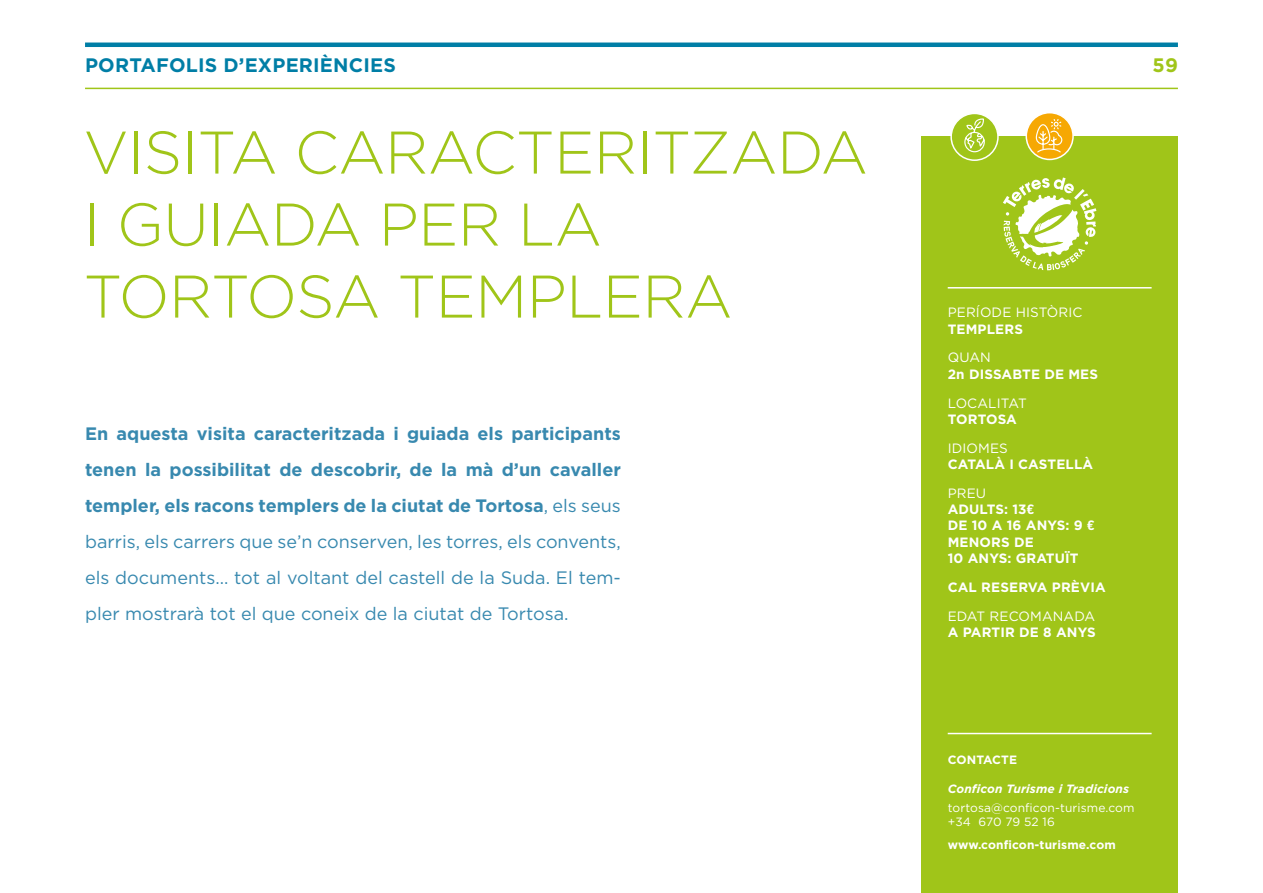
<style>
.page{position:relative;width:1263px;height:893px;background:#fff}
.page>*{position:absolute;margin:0;border:0;box-sizing:border-box;transform-origin:0 0}
.t1{font:300 60px/72px "Gotham";letter-spacing:-.01em;color:#a0c519}
.t2{font:700 19.5px "Gotham";letter-spacing:.01em;color:#007ea6}
.t3{font:700 19.5px "Gotham";color:#a0c519}
.t4{font:18px/36px "Gotham";color:#3889af;text-align:justify}
.t5{font:700 13.5px/16.2px "Gotham";letter-spacing:.01em;color:#fff}
.t6{font:13.5px "Gotham";letter-spacing:.01em;color:#fff}
.t7{font:12px/14.4px "Gotham";letter-spacing:.01em;color:#fff}
.t8{font:700 12px "Gotham";letter-spacing:.01em;color:#fff}
.t9{font:italic 700 12px "Gotham";letter-spacing:.01em;color:#fff}
.s1{font-weight:700}
.s2{font-weight:400}
.s3{font-family:"Blogger Sans"}
</style>
<div class="page">
<hr style="left:85px;top:43px;width:1093px;height:4px;background:#007ea6">
<hr style="left:85px;top:88px;width:1093px;height:1px;background:#a0c519">
<div style="left:921px;top:137px;width:257px;height:756px;background:#a0c519"></div>
<hr style="left:948px;top:733px;width:203px;height:1px;background:#fff">
<hr style="left:948px;top:287px;width:203px;height:2px;background:#fff">
<svg style="left:1003px;top:177px;width:93px;height:93px"></svg>
<div style="left:951px;top:113px;width:47px;height:47px;background:#a0c519;border-radius:50%"></div>
<div style="left:950px;top:113px;width:49px;height:48px;border:2px solid #fff;border-radius:50%"></div>
<svg style="left:964px;top:117px;width:21px;height:36px"></svg>
<div style="left:1026px;top:113px;width:47px;height:46px;background:#f6a803;border-radius:50%"></div>
<div style="left:1025px;top:112px;width:49px;height:48px;border:2px solid #fff;border-radius:50%"></div>
<svg style="left:1036px;top:120px;width:27px;height:34px"></svg>
<p class="t2" style="left:85px;top:53px;width:312px">PORTAFOLIS D’EXPERIÈNCIES</p>
<p class="t3" style="left:1153px;top:53px;width:27px">59</p>
<h1 class="t1" style="left:84px;top:115px;width:786px">VISITA CARACTERITZADA<br>I GUIADA PER LA<br>TORTOSA TEMPLERA</h1>
<p class="t4" style="left:85px;top:415px;width:537px"><span class="s1">En aquesta visita caracteritzada i guiada els participants tenen la possibilitat de descobrir, de la mà d’un cavaller templer, els racons templers de la ciutat de Tortosa</span>, els seus barris, els carrers que se’n conserven, les torres, els convents, els documents… tot al voltant del castell de la Suda. El tem&shy;pler mostrarà tot el que coneix de la ciutat de Tortosa.</p>
<p class="t6" style="left:948px;top:304px;width:136px">PERÍODE HISTÒRIC</p>
<p class="t5" style="left:948px;top:321px;width:77px">TEMPLERS</p>
<p class="t6" style="left:948px;top:349px;width:45px">QUAN</p>
<p class="t5" style="left:948px;top:366px;width:152px">2n DISSABTE DE MES</p>
<p class="t6" style="left:948px;top:394px;width:81px">LOCALITAT</p>
<p class="t5" style="left:948px;top:411px;width:71px">TORTOSA</p>
<p class="t6" style="left:948px;top:439px;width:62px">IDIOMES</p>
<p class="t5" style="left:948px;top:456px;width:147px">CATALÀ I CASTELLÀ</p>
<p class="t5" style="left:948px;top:485px;width:148px"><span class="s2">PREU<br></span>ADULTS: 13<span class="s3">€<br></span>DE 10 A 16 ANYS: 9 <span class="s3">€<br></span>MENORS DE<br>10 ANYS: GRATUÏT</p>
<p class="t5" style="left:948px;top:579px;width:159px">CAL RESERVA PRÈVIA</p>
<p class="t6" style="left:948px;top:607px;width:149px">EDAT RECOMANADA</p>
<p class="t5" style="left:948px;top:624px;width:149px">A PARTIR DE 8 ANYS</p>
<p class="t8" style="left:948px;top:752px;width:71px">CONTACTE</p>
<p class="t9" style="left:948px;top:781px;width:183px">Conficon Turisme i Tradicions</p>
<p class="t7" style="left:948px;top:800px;width:188px">tortosa@conficon-turisme.com +34 670 79 52 16</p>
<p class="t8" style="left:948px;top:837px;width:170px">www.conficon-turisme.com</p>
</div>
